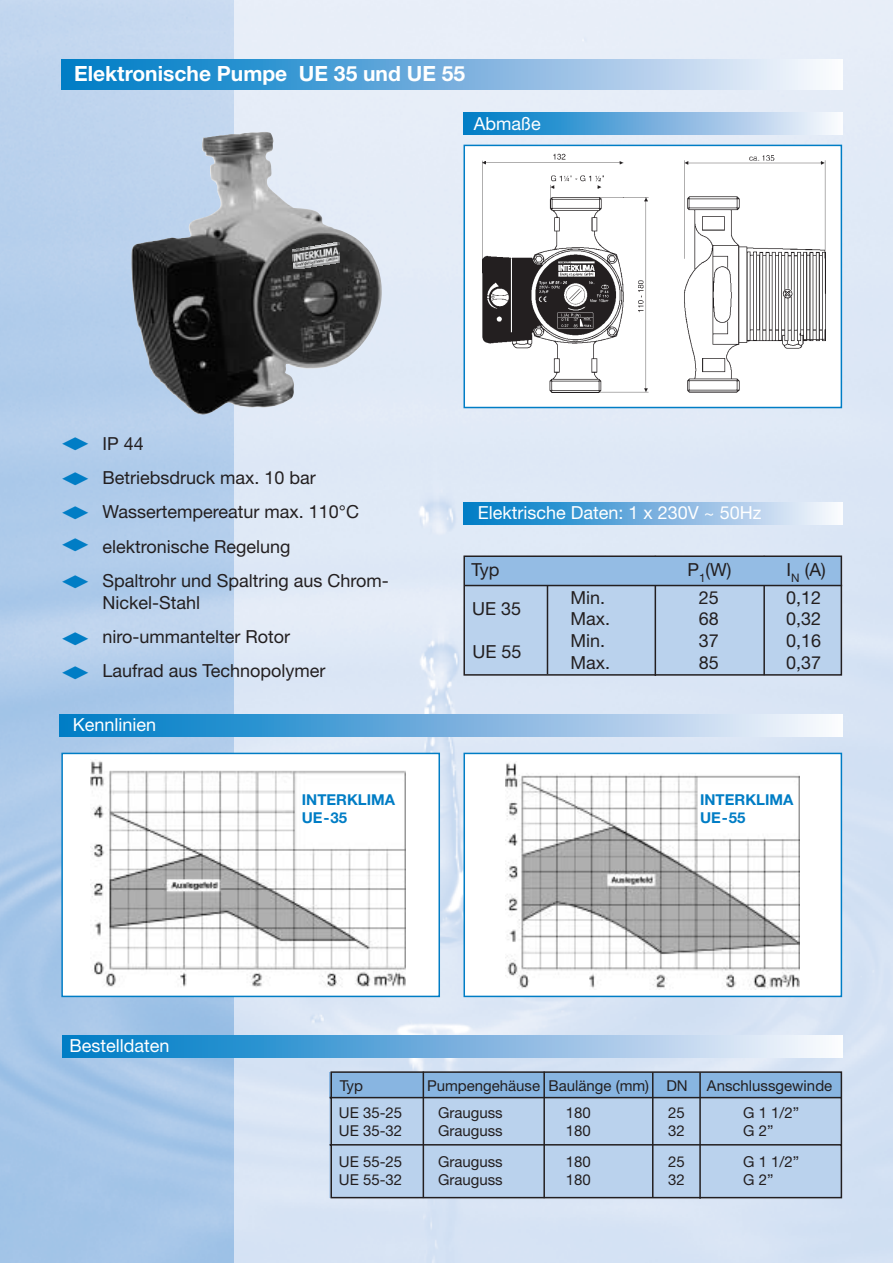
<style>
.page{position:relative;width:893px;height:1263px;background:#fff}
.page>*{position:absolute;margin:0;border:0;box-sizing:border-box;transform-origin:0 0}
.t1{font:700 21px "Helvetica Neue";color:#fff}
.t2{font:18px/21.6px "Helvetica Neue";color:#231f20}
.t3{font:18px "Helvetica Neue";color:#fff}
.t4{font:18px/34.8px "Zapf Dingbats";color:#007dc5;text-align:justify;scale:2 1}
.t5{font:15px/18px "Helvetica Neue";color:#231f20}
.t6{font:700 15px/18px "Helvetica Neue";color:#007dc5}
</style>
<div class="page">
<img style="left:234px;top:0;width:658px;height:1263px">
<img style="left:0;top:0;width:234px;height:1263px">
<div style="left:465px;top:585px;width:377px;height:90px;background:#bad2ed"></div>
<svg style="left:328px;top:1071px;width:515px;height:128px;background:#a7c1dd"></svg>
<div style="left:62px;top:1035px;width:780px;height:23px;background:linear-gradient(to right,#0075c3,#faf2fb)"></div>
<div style="left:59px;top:714px;width:783px;height:23px;background:linear-gradient(to right,#0075c3,#faf3fb)"></div>
<div style="left:463px;top:502px;width:379px;height:22px;background:linear-gradient(to right,#0075c3,#f9f2fb)"></div>
<div style="left:463px;top:112px;width:379px;height:22px;background:linear-gradient(to right,#0075c3,#f9f2fb)"></div>
<div style="left:464px;top:145px;width:377px;height:263px;background:#fff"></div>
<img style="left:483px;top:153px;width:342px;height:239px">
<div style="left:463px;top:145px;width:379px;height:263px;border:2px solid #007dc5"></div>
<hr style="left:763px;top:556px;width:2px;height:119px;background:#231f20">
<hr style="left:654px;top:556px;width:2px;height:120px;background:#231f20">
<hr style="left:546px;top:556px;width:2px;height:118px;background:#231f20">
<div style="left:465px;top:557px;width:377px;height:29px;background:#94bce4"></div>
<div style="left:464px;top:753px;width:377px;height:243px;background:#fff"></div>
<img style="left:505px;top:763px;width:294px;height:226px">
<div style="left:463px;top:753px;width:379px;height:244px;border:2px solid #007dc5"></div>
<div style="left:62px;top:753px;width:377px;height:243px;background:#fff"></div>
<img style="left:90px;top:761px;width:315px;height:226px">
<div style="left:61px;top:753px;width:379px;height:244px;border:2px solid #007dc5"></div>
<div style="left:61px;top:60px;width:781px;height:29px;background:linear-gradient(to right,#0075c3,#faf3fb)"></div>
<img style="left:261px;top:132px;width:120px;height:237px">
<div style="left:463px;top:556px;width:379px;height:120px;border:2px solid #231f20"></div>
<hr style="left:465px;top:585px;width:377px;height:1px;background:#231f20">
<img style="left:559px;top:262px;width:35px;height:14px">
<img style="left:293px;top:243px;width:47px;height:26px">
<svg style="left:63px;top:539px;width:25px;height:49px"></svg>
<svg style="left:63px;top:632px;width:25px;height:47px"></svg>
<p class="t1" style="left:74px;top:66px;width:392px">Elektronische Pumpe UE 35 und UE 55</p>
<p class="t3" style="left:474px;top:117px;width:69px">Abmaße</p>
<p class="t4" style="left:61px;top:426px;width:16px">◆ ◆ ◆</p>
<p class="t2" style="left:102px;top:428px;width:288px;line-height:34.3px">IP 44<br>Betriebsdruck max. 10 bar<br>Wassertempereatur max. 110°C elektronische Regelung<br>Spaltrohr und Spaltring aus Chrom-</p>
<p class="t2" style="left:102px;top:587px;width:225px;line-height:34.3px">Nickel-Stahl niro-ummantelter Rotor<br>Laufrad aus Technopolymer</p>
<p class="t3" style="left:73px;top:718px;width:85px">Kennlinien</p>
<p class="t3" style="left:478px;top:506px;width:285px">Elektrische Daten: 1 x 230V ~ 50Hz</p>
<p class="t2" style="left:471px;top:560px;width:30px">Typ</p>
<p class="t2" style="left:687px;top:560px;width:46px">P<sub>1</sub>(W)</p>
<p class="t2" style="left:786px;top:560px;width:41px">I<sub>N</sub> (A)</p>
<p class="t2" style="left:472px;top:599px;width:51px">UE 35</p>
<p class="t2" style="left:472px;top:642px;width:51px">UE 55</p>
<p class="t2" style="left:570px;top:588px;width:41px">Min.<br>Max.<br>Min.<br>Max.</p>
<p class="t2" style="left:698px;top:588px;width:22px;text-align:justify">25<br>68<br>37<br>85</p>
<p class="t2" style="left:786px;top:588px;width:37px;text-align:justify">0,12<br>0,32<br>0,16<br>0,37</p>
<p class="t3" style="left:70px;top:1039px;width:101px">Bestelldaten</p>
<p class="t6" style="left:302px;top:792px;width:95px">INTERKLIMA<br>UE-35</p>
<p class="t6" style="left:700px;top:792px;width:95px">INTERKLIMA<br>UE-55</p>
<p class="t5" style="left:339px;top:1078px;width:25px">Typ</p>
<p class="t5" style="left:427px;top:1078px;width:262px">Pumpengehäuse Baulänge (mm) DN</p>
<p class="t5" style="left:707px;top:1078px;width:127px">Anschlussgewinde</p>
<p class="t5" style="left:339px;top:1105px;width:65px">UE 35-25<br>UE 35-32</p>
<p class="t5" style="left:339px;top:1155px;width:65px">UE 55-25<br>UE 55-32</p>
<p class="t5" style="left:438px;top:1105px;width:66px">Grauguss<br>Grauguss</p>
<p class="t5" style="left:438px;top:1155px;width:66px">Grauguss<br>Grauguss</p>
<p class="t5" style="left:565px;top:1105px;width:27px">180<br>180</p>
<p class="t5" style="left:565px;top:1155px;width:27px">180<br>180</p>
<p class="t5" style="left:668px;top:1105px;width:18px">25<br>32</p>
<p class="t5" style="left:668px;top:1155px;width:18px">25<br>32</p>
<p class="t5" style="left:743px;top:1105px;width:58px">G 1 1/2”<br>G 2”</p>
<p class="t5" style="left:743px;top:1155px;width:58px">G 1 1/2”<br>G 2”</p>
</div>
